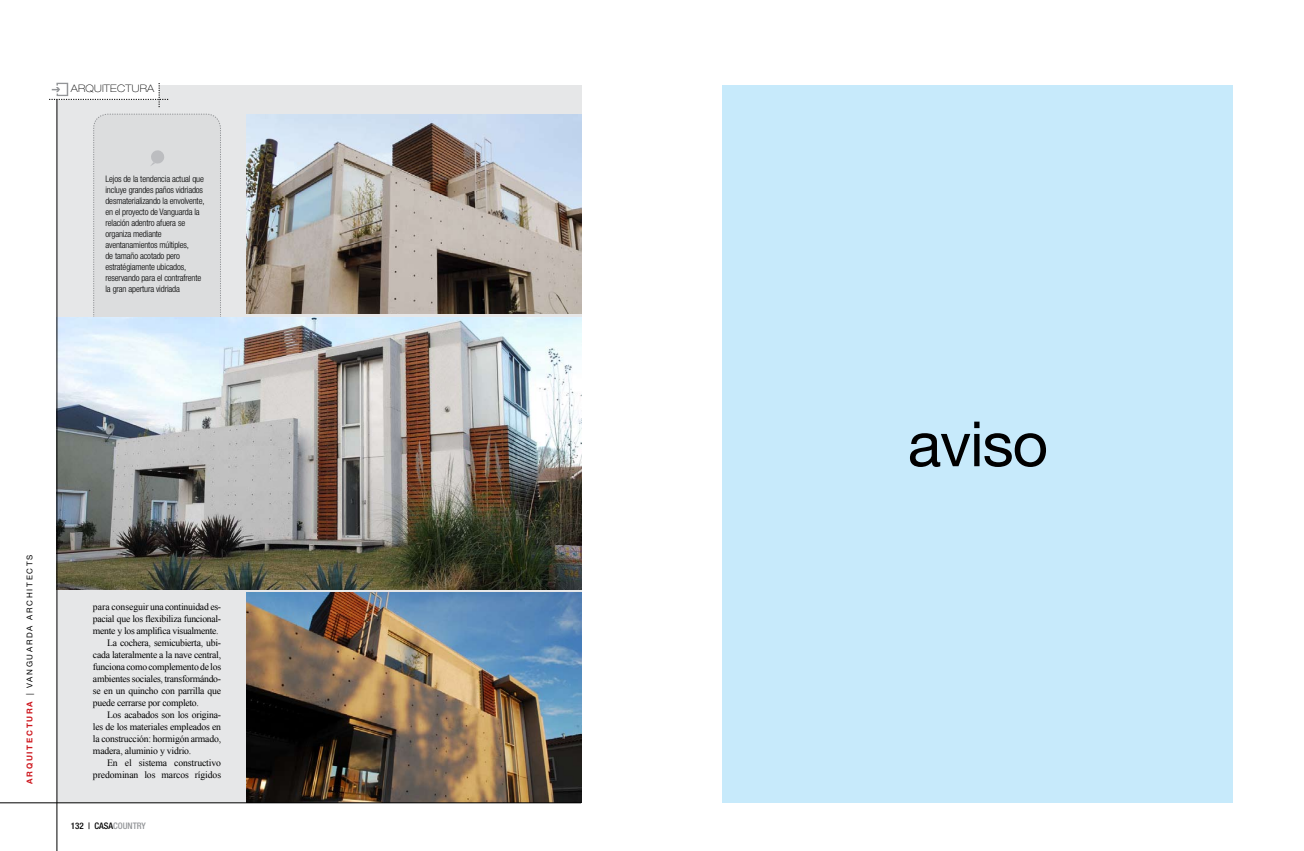
<style>
.page{position:relative;width:1304px;height:851px;background:#fff}
.page>*{position:absolute;margin:0;border:0;box-sizing:border-box;transform-origin:0 0}
.t1{font:62.4px "Helvetica Neue LT Std";color:#000}
.t2{font:100 expanded 10.3px "Helvetica Neue LT Std";letter-spacing:.02em;color:#000}
.t3{font:9.7px "Times New Roman";letter-spacing:-.025em;color:#000}
.t4{font:300 condensed 9px/11px "Helvetica Neue LT Std";letter-spacing:-.015em;color:#000}
.t5{font:500 condensed 9px "Helvetica Neue LT Std";color:#000}
.t6{font:8px "Helvetica Neue LT Std";letter-spacing:.215em;color:#000}
.s1{font-weight:700;color:#ce181f}
.s2{color:#939598}
</style>
<div class="page">
<div style="left:57px;top:85px;width:524px;height:717px;background:#e6e7e8"></div>
<svg style="left:49px;top:83px;width:119px;height:24px"></svg>
<div style="left:723px;top:85px;width:510px;height:717px;background:#c7eafb"></div>
<div style="left:93px;top:114px;width:128px;height:203px;background:#dcddde"></div>
<img style="left:246px;top:593px;width:335px;height:209px">
<img style="left:246px;top:114px;width:335px;height:199px">
<img style="left:58px;top:317px;width:523px;height:272px">
<hr style="left:57px;top:99px;width:1px;height:751px;background:#000">
<hr style="left:0;top:802px;width:581px;height:1px;background:#000">
<p class="t2" style="left:71px;top:83px;width:85px">ARQUITECTURA</p>
<p class="t4" style="left:105px;top:173px;width:101px">Lejos de la tendencia actual que incluye grandes paños vidriados desmaterializando la envolvente, en el proyecto de Vanguarda la relación adentro afuera se organiza mediante aventanamientos múltiples,<br>de tamaño acotado pero estratégiamente ubicados, reservando para el contrafrente la gran apertura vidriada</p>
<p class="t6" style="left:25px;top:783px;width:230px;rotate:-90deg"><span class="s1">ARQUITECTURA</span> | Vanguarda Architects</p>
<p class="t3" style="left:93px;top:600px;width:130px">para conseguir una continuidad es-</p>
<p class="t3" style="left:93px;top:612px;width:130px">pacial que los flexibiliza funcional-</p>
<p class="t3" style="left:93px;top:624px;width:127px">mente y los amplifica visualmente.</p>
<p class="t3" style="left:107px;top:636px;width:115px">La cochera, semicubierta, ubi-</p>
<p class="t3" style="left:93px;top:648px;width:130px">cada lateralmente a la nave central,</p>
<p class="t3" style="left:93px;top:660px;width:130px">funciona como complemento de los</p>
<p class="t3" style="left:93px;top:672px;width:130px">ambientes sociales, transformándo-</p>
<p class="t3" style="left:93px;top:684px;width:130px">se en un quincho con parrilla que</p>
<p class="t3" style="left:93px;top:696px;width:108px">puede cerrarse por completo.</p>
<p class="t3" style="left:107px;top:708px;width:115px">Los acabados son los origina-</p>
<p class="t3" style="left:93px;top:720px;width:130px">les de los materiales empleados en</p>
<p class="t3" style="left:93px;top:732px;width:130px">la construcción: hormigón armado,</p>
<p class="t3" style="left:93px;top:744px;width:100px">madera, aluminio y vidrio.</p>
<p class="t3" style="left:107px;top:756px;width:115px">En el sistema constructivo</p>
<p class="t3" style="left:93px;top:768px;width:130px">predominan los marcos rígidos</p>
<p class="t5" style="left:71px;top:819px;width:77px">132 | CASA<span class="s2">COUNTRY</span></p>
<h1 class="t1" style="left:908px;top:406px;width:142px">aviso</h1>
</div>
